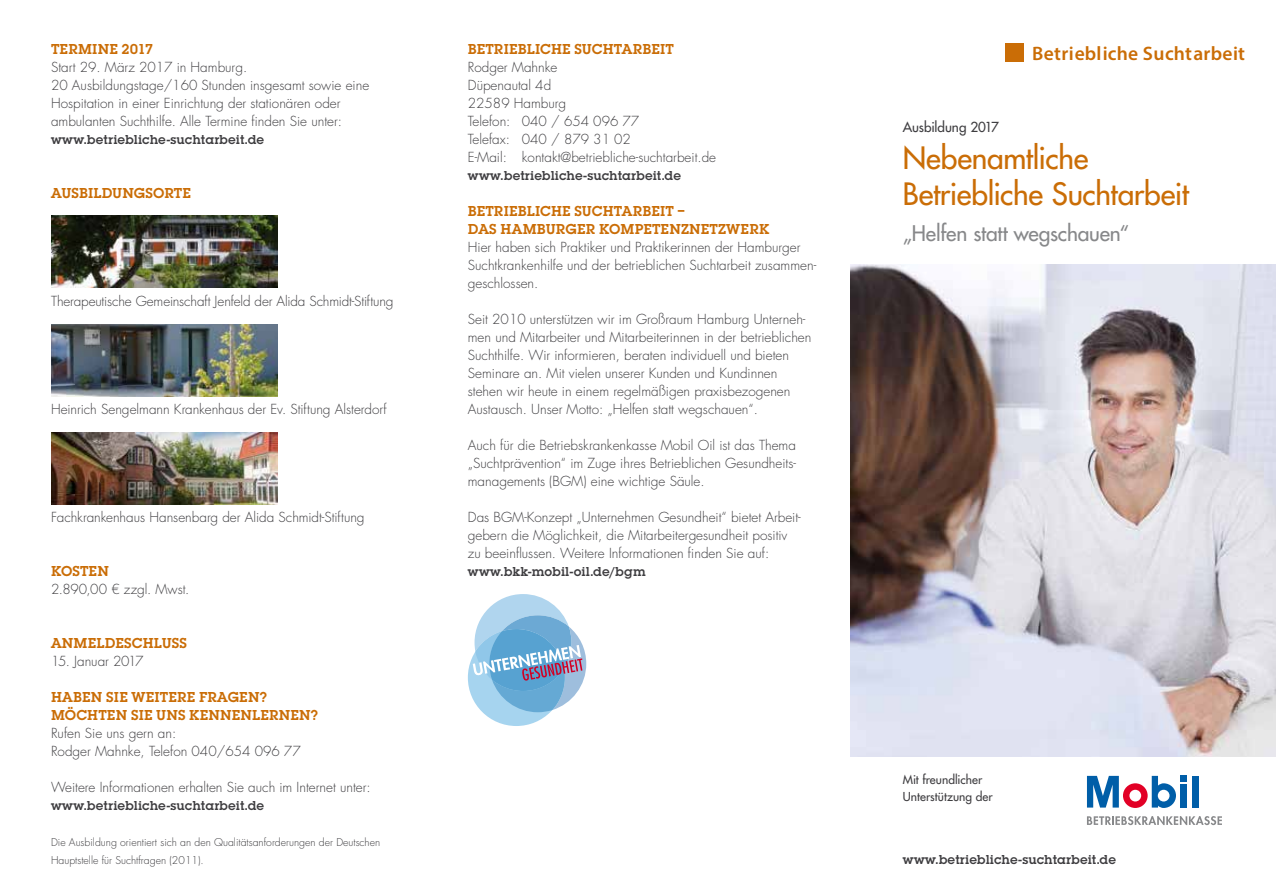
<style>
.page{position:relative;width:1276px;height:893px;background:#fff}
.page>*{position:absolute;margin:0;border:0;box-sizing:border-box;transform-origin:0 0}
.t1{font:500 30px/36px "Futura Std";letter-spacing:-.015em;color:#ca6d06}
.t2{font:500 21px "Futura Std";letter-spacing:-.01em;color:#87888a}
.t3{font:600 19.5px "Myriad Pro";letter-spacing:.02em;color:#ca6d06}
.t4{font:600 15px/18px "Lubalin Graph EF";letter-spacing:.01em;color:#ca6d06}
.t5{font:300 13.5px/18px "Futura Std";color:#3e3d40}
.t6{font:600 13.5px "Lubalin Graph EF";letter-spacing:.005em;color:#3e3d40}
.t7{font:500 13.5px "Futura Std";letter-spacing:-.01em;color:#3e3d40}
.t8{font:500 12px/17.4px "Futura Std";letter-spacing:.005em;color:#3e3d40}
.t9{font:300 10.5px/18px "Futura Std";color:#3e3d40}
</style>
<div class="page">
<div style="left:468px;top:629px;width:97px;height:97px;background:#a6d4ef;border-radius:50%"></div>
<svg style="left:473px;top:594px;width:113px;height:118px"></svg>
<img style="left:51px;top:216px;width:227px;height:72px">
<img style="left:51px;top:324px;width:227px;height:72px">
<img style="left:51px;top:432px;width:227px;height:72px">
<div style="left:1005px;top:44px;width:18px;height:18px;background:#ca6d06"></div>
<img style="left:850px;top:265px;width:426px;height:491px">
<svg style="left:1198px;top:776px;width:1px;height:32px"></svg>
<svg style="left:1186px;top:775px;width:1px;height:33px"></svg>
<div style="left:1192px;top:776px;width:6px;height:32px;background:#005ea8"></div>
<svg style="left:1087px;top:775px;width:99px;height:33px"></svg>
<div style="left:1180px;top:784px;width:6px;height:24px;background:#005ea8"></div>
<svg style="left:1087px;top:816px;width:135px;height:9px"></svg>
<p class="t4" style="left:51px;top:40px;width:104px">TERMINE 2017</p>
<p class="t5" style="left:51px;top:58px;width:320px">Start 29. März 2017 in Hamburg.<br>20 Ausbildungstage/160 Stunden insgesamt sowie eine Hospitation in einer Einrichtung der stationären oder ambulanten Suchthilfe. Alle Termine finden Sie unter:</p>
<p class="t6" style="left:51px;top:131px;width:215px">www.betriebliche-suchtarbeit.de</p>
<p class="t4" style="left:51px;top:184px;width:141px">AUSBILDUNGSORTE</p>
<p class="t5" style="left:51px;top:292px;width:344px">Therapeutische Gemeinschaft Jenfeld der Alida Schmidt-Stiftung</p>
<p class="t5" style="left:51px;top:400px;width:337px">Heinrich Sengelmann Krankenhaus der Ev. Stiftung Alsterdorf</p>
<p class="t5" style="left:51px;top:508px;width:315px">Fachkrankenhaus Hansenbarg der Alida Schmidt-Stiftung</p>
<p class="t4" style="left:51px;top:562px;width:59px">KOSTEN</p>
<p class="t5" style="left:51px;top:580px;width:140px">2.890,00 € zzgl. Mwst.</p>
<p class="t4" style="left:51px;top:634px;width:138px">ANMELDESCHLUSS</p>
<p class="t5" style="left:51px;top:652px;width:94px">15. Januar 2017</p>
<p class="t4" style="left:51px;top:688px;width:269px">HABEN SIE WEITERE FRAGEN?<br>MÖCHTEN SIE UNS KENNENLERNEN?</p>
<p class="t5" style="left:51px;top:724px;width:251px">Rufen Sie uns gern an:<br>Rodger Mahnke, Telefon 040/654 096 77</p>
<p class="t5" style="left:51px;top:778px;width:321px">Weitere Informationen erhalten Sie auch im Internet unter:</p>
<p class="t6" style="left:51px;top:797px;width:215px">www.betriebliche-suchtarbeit.de</p>
<p class="t9" style="left:51px;top:833px;width:331px">Die Ausbildung orientiert sich an den Qualitätsanforderungen der Deutschen<br>Hauptstelle für Suchtfragen (2011).</p>
<p class="t4" style="left:468px;top:40px;width:207px">BETRIEBLICHE SUCHTARBEIT</p>
<p class="t5" style="left:468px;top:58px;width:250px">Rodger Mahnke<br>Düpenautal 4d<br>22589 Hamburg<br>Telefon: 040 / 654 096 77<br>Telefax: 040 / 879 31 02<br>E-Mail: kontakt@betriebliche-suchtarbeit.de</p>
<p class="t6" style="left:468px;top:167px;width:215px">www.betriebliche-suchtarbeit.de</p>
<p class="t4" style="left:468px;top:202px;width:303px">BETRIEBLICHE SUCHTARBEIT –<br>DAS HAMBURGER KOMPETENZNETZWERK</p>
<p class="t5" style="left:468px;top:238px;width:350px">Hier haben sich Praktiker und Praktikerinnen der Hamburger<br>Suchtkrankenhilfe und der betrieblichen Suchtarbeit zusammen&shy;geschlossen.</p>
<p class="t5" style="left:468px;top:310px;width:345px">Seit 2010 unterstützen wir im Großraum Hamburg Unterneh&shy;men und Mitarbeiter und Mitarbeiterinnen in der betrieblichen Suchthilfe. Wir informieren, beraten individuell und bieten Seminare an. Mit vielen unserer Kunden und Kundinnen stehen wir heute in einem regelmäßigen praxisbezogenen Austausch. Unser Motto: „Helfen statt wegschauen“.</p>
<p class="t5" style="left:468px;top:436px;width:330px;text-align:justify">Auch für die Betriebskrankenkasse Mobil Oil ist das Thema „Suchtprävention“ im Zuge ihres Betrieblichen Gesundheits&shy;managements (BGM) eine wichtige Säule.</p>
<p class="t5" style="left:468px;top:508px;width:334px">Das BGM-Konzept „Unternehmen Gesundheit“ bietet Arbeit&shy;gebern die Möglichkeit, die Mitarbeitergesundheit positiv zu beeinflussen. Weitere Informationen finden Sie auf:</p>
<p class="t6" style="left:468px;top:563px;width:179px">www.bkk-mobil-oil.de/bgm</p>
<p class="t7" style="left:903px;top:118px;width:98px">Ausbildung 2017</p>
<h3 class="t3" style="left:1032px;top:41px;width:214px">Betriebliche Suchtarbeit</h3>
<h1 class="t1" style="left:903px;top:141px;width:287px">Nebenamtliche<br>Betriebliche Suchtarbeit</h1>
<h2 class="t2" style="left:903px;top:220px;width:227px">„Helfen statt wegschauen“</h2>
<p class="t8" style="left:903px;top:771px;width:91px">Mit freundlicher<br>Unterstützung der</p>
<p class="t6" style="left:903px;top:851px;width:215px">www.betriebliche-suchtarbeit.de</p>
</div>
